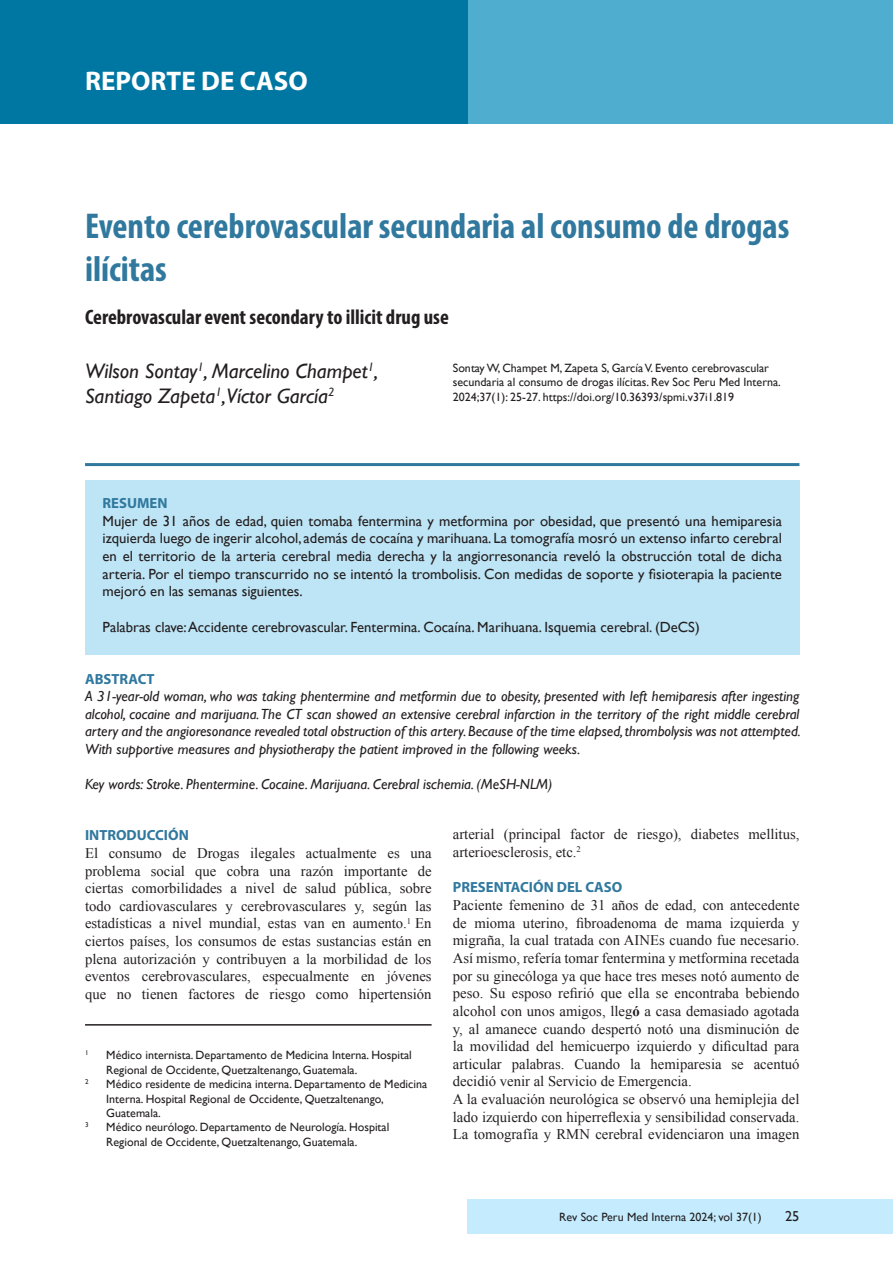
<style>
.page{position:relative;width:893px;height:1263px;background:#fff}
.page>*{position:absolute;margin:0;border:0;box-sizing:border-box;transform-origin:0 0}
.t1{font:700 condensed 36px/43.2px "Myriad Pro";color:#30789e}
.t2{font:700 27px "Myriad Pro";color:#fff}
.t3{font:italic 21px/25.2px "Gill Sans";color:#231f20}
.t4{font:700 condensed 21px "Myriad Pro";color:#231f20}
.t5{font:14.7px/17.7px "Times New Roman";color:#231f20;text-align:justify}
.t6{font:14.7px/17.7px "Gill Sans";color:#231f20;text-align:justify}
.t7{font:italic 14.7px/17.7px "Gill Sans";color:#231f20;text-align:justify}
.t8{font:700 14.7px "Myriad Pro";color:#30789e}
.t9{font:14.4px "Gill Sans";color:#231f20}
.t10{font:12px/14.4px "Gill Sans";color:#231f20}
.t11{font:7.05px "Gill Sans";color:#231f20}
.s1{font-weight:700}
</style>
<div class="page">
<div style="left:0;top:0;width:893px;height:123px;background:#4faecf"></div>
<div style="left:0;top:0;width:468px;height:123px;background:#0077a3"></div>
<div style="left:468px;top:1199px;width:425px;height:34px;background:#c4ecfe"></div>
<hr style="left:85px;top:1024px;width:347px;height:1px;background:#231f20">
<hr style="left:85px;top:463px;width:714px;height:3px;background:#30789e">
<div style="left:85px;top:480px;width:714px;height:175px;background:#bee5f6"></div>
<p class="t2" style="left:85px;top:64px;width:224px">REPORTE DE CASO</p>
<p class="t1" style="left:85px;top:203px;width:706px">Evento cerebrovascular secundaria al consumo de drogas ilícitas</p>
<p class="t4" style="left:85px;top:303px;width:365px">Cerebrovascular event secondary to illicit drug use</p>
<p class="t3" style="left:85px;top:358px;width:295px">Wilson Sontay<sup>1</sup>, Marcelino Champet<sup>1</sup>,<br>Santiago Zapeta<sup>1</sup>,Víctor García<sup>2</sup></p>
<p class="t10" style="left:453px;top:360px;width:329px">Sontay W, Champet M, Zapeta S, García V. Evento cerebrovascular secundaria al consumo de drogas ilícitas. Rev Soc Peru Med Interna.<br>2024;37(1): 25-27. https://doi.org/10.36393/spmi.v37i1.819</p>
<p class="t8" style="left:103px;top:494px;width:66px">RESUMEN</p>
<p class="t6" style="left:103px;top:512px;width:681px">Mujer de 31 años de edad, quien tomaba fentermina y metformina por obesidad, que presentó una hemiparesia izquierda luego de ingerir alcohol, además de cocaína y marihuana. La tomografía mosró un extenso infarto cerebral en el territorio de la arteria cerebral media derecha y la angiorresonancia reveló la obstrucción total de dicha arteria. Por el tiempo transcurrido no se intentó la trombolisis. Con medidas de soporte y fisioterapia la paciente mejoró en las semanas siguientes.</p>
<p class="t6" style="left:103px;top:618px;width:599px">Palabras clave: Accidente cerebrovascular. Fentermina. Cocaína. Marihuana. Isquemia cerebral. (DeCS)</p>
<p class="t8" style="left:85px;top:669px;width:71px">ABSTRACT</p>
<p class="t7" style="left:85px;top:687px;width:717px">A 31-year-old woman, who was taking phentermine and metformin due to obesity, presented with left hemiparesis after ingesting alcohol, cocaine and marijuana. The CT scan showed an extensive cerebral infarction in the territory of the right middle cerebral artery and the angioresonance revealed total obstruction of this artery. Because of the time elapsed, thrombolysis was not attempted.<br>With supportive measures and physiotherapy the patient improved in the following weeks.</p>
<p class="t7" style="left:85px;top:775px;width:469px">Key words: Stroke. Phentermine. Cocaine. Marijuana. Cerebral ischemia. (MeSH-NLM)</p>
<p class="t8" style="left:85px;top:826px;width:105px">INTRODUCCIÓN</p>
<p class="t5" style="left:85px;top:844px;width:348px">El consumo de Drogas ilegales actualmente es una problema social que cobra una razón importante de ciertas comorbilidades a nivel de salud pública, sobre todo cardiovasculares y cerebrovasculares y, según las estadísticas a nivel mundial, estas van en aumento.<sup>1</sup> En ciertos países, los consumos de estas sustancias están en plena autorización y contribuyen a la morbilidad de los eventos cerebrovasculares, especualmente en jóvenes que no tienen factores de riesgo como hipertensión</p>
<p class="t5" style="left:453px;top:825px;width:348px">arterial (principal factor de riesgo), diabetes mellitus, arterioesclerosis, etc.<sup>2</sup></p>
<p class="t8" style="left:453px;top:878px;width:171px">PRESENTACIÓN DEL CASO</p>
<p class="t5" style="left:453px;top:896px;width:348px">Paciente femenino de 31 años de edad, con antecedente de mioma uterino, fibroadenoma de mama izquierda y migraña, la cual tratada con AINEs cuando fue necesario.<br>Así mismo, refería tomar fentermina y metformina recetada por su ginecóloga ya que hace tres meses notó aumento de peso. Su esposo refirió que ella se encontraba bebiendo alcohol con unos amigos, lleg<span class="s1">ó</span> a casa demasiado agotada y, al amanece cuando despertó notó una disminución de la movilidad del hemicuerpo izquierdo y dificultad para articular palabras. Cuando la hemiparesia se acentuó decidió venir al Servicio de Emergencia.</p>
<p class="t5" style="left:453px;top:1090px;width:348px">A la evaluación neurológica se observó una hemiplejia del lado izquierdo con hiperreflexia y sensibilidad conservada.<br>La tomografía y RMN cerebral evidenciaron una imagen</p>
<p class="t11" style="left:85px;top:1049px;width:5px">1</p>
<p class="t10" style="left:106px;top:1048px;width:307px">Médico internista. Departamento de Medicina Interna. Hospital<br>Regional de Occidente, Quetzaltenango, Guatemala.</p>
<p class="t11" style="left:85px;top:1078px;width:5px">2</p>
<p class="t10" style="left:106px;top:1077px;width:322px">Médico residente de medicina interna. Departamento de Medicina<br>Interna. Hospital Regional de Occidente, Quetzaltenango,<br>Guatemala.</p>
<p class="t11" style="left:85px;top:1121px;width:5px">3</p>
<p class="t10" style="left:106px;top:1120px;width:285px">Médico neurólogo. Departamento de Neurología. Hospital<br>Regional de Occidente, Quetzaltenango, Guatemala.</p>
<p class="t10" style="left:559px;top:1210px;width:204px">Rev Soc Peru Med Interna 2024; vol 37(1)</p>
<p class="t9" style="left:785px;top:1208px;width:16px">25</p>
</div>
